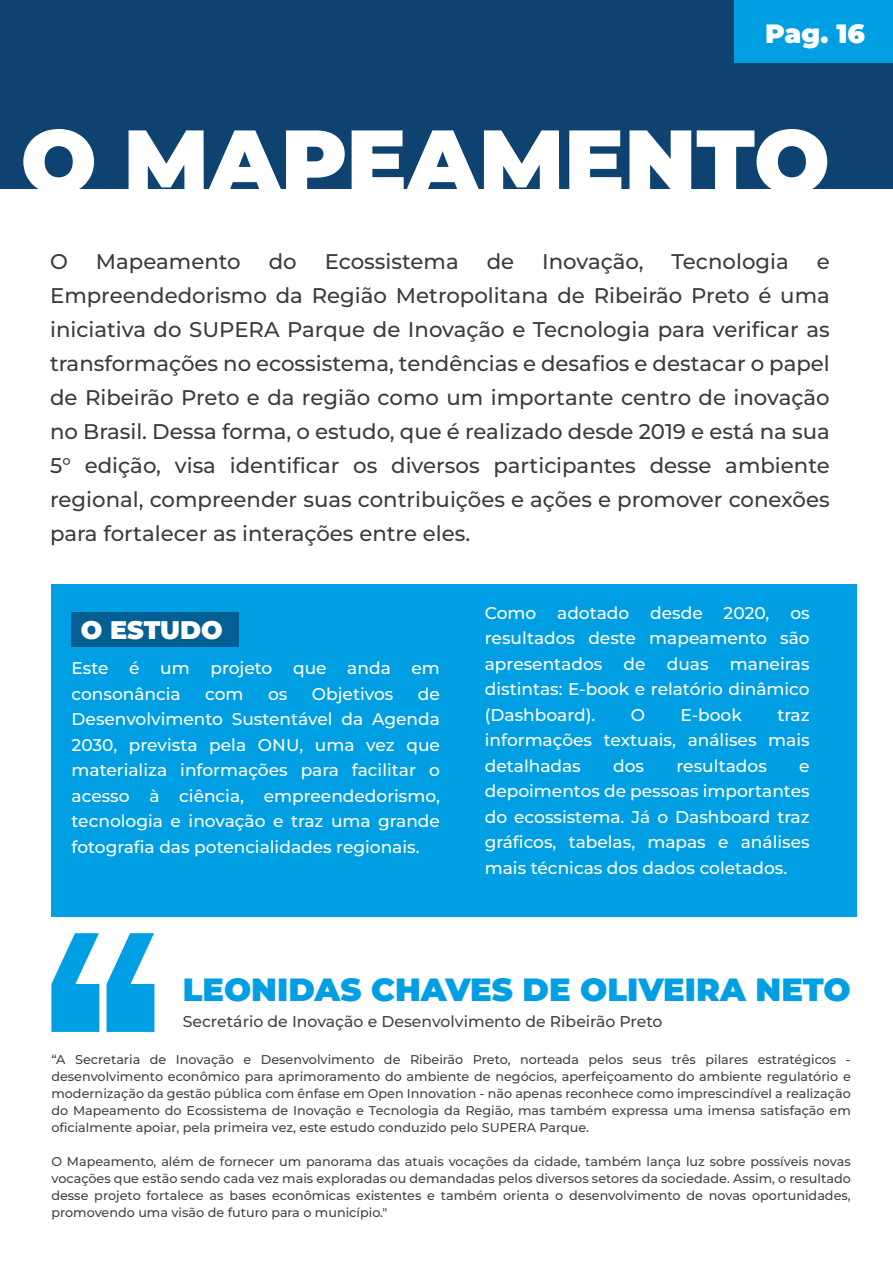
<style>
.page{position:relative;width:893px;height:1263px;background:#fff}
.page>*{position:absolute;margin:0;border:0;box-sizing:border-box;transform-origin:0 0}
.t1{font:900 89.4px "Montserrat";color:#fff}
.t2{font:900 32.1px "Montserrat";color:#009fe3}
.t3{font:900 26.55px "Montserrat";color:#fff}
.t4{font:900 25.5px "Montserrat";color:#fff}
.t5{font:500 21.3px/34px "Montserrat";color:#3c3c3b;text-align:justify}
.t6{font:500 16.95px/25.5px "Montserrat";color:#fff;text-align:justify}
.t7{font:500 15.75px "Montserrat";color:#444}
.t8{font:500 12.75px/17px "Montserrat";color:#444;text-align:justify}
</style>
<div class="page">
<svg style="left:51px;top:933px;width:48px;height:99px"></svg>
<svg style="left:107px;top:933px;width:47px;height:99px"></svg>
<div style="left:0;top:0;width:893px;height:189px;background:#0e4270"></div>
<div style="left:735px;top:0;width:158px;height:63px;background:#009fe3"></div>
<div style="left:51px;top:584px;width:806px;height:333px;background:#009fe3"></div>
<div style="left:72px;top:612px;width:167px;height:34px;background:#035f94"></div>
<h3 class="t3" style="left:765px;top:16px;width:101px">Pag. 16</h3>
<h1 class="t1" style="left:21px;top:102px;width:811px">O MAPEAMENTO</h1>
<h3 class="t5" style="left:50px;top:243px;width:19px">O</h3>
<h3 class="t5" style="left:96px;top:243px;width:146px">Mapeamento</h3>
<h3 class="t5" style="left:269px;top:243px;width:29px">do</h3>
<h3 class="t5" style="left:325px;top:243px;width:136px">Ecossistema</h3>
<h3 class="t5" style="left:487px;top:243px;width:29px">de</h3>
<h3 class="t5" style="left:542px;top:243px;width:103px">Inovação,</h3>
<h3 class="t5" style="left:672px;top:243px;width:119px">Tecnologia</h3>
<p class="t5" style="left:50px;top:243px;width:781px;text-indent:767px">e Empreendedorismo da Região Metropolitana de Ribeirão Preto é uma iniciativa do SUPERA Parque de Inovação e Tecnologia para verificar as transformações no ecossistema, tendências e desafios e destacar o papel de Ribeirão Preto e da região como um importante centro de inovação no Brasil. Dessa forma, o estudo, que é realizado desde 2019 e está na sua 5° edição, visa identificar os diversos participantes desse ambiente regional, compreender suas contribuições e ações e promover conexões para fortalecer as interações entre eles.</p>
<h3 class="t4" style="left:81px;top:613px;width:143px">O ESTUDO</h3>
<h3 class="t6" style="left:72px;top:655px;width:370px">Este é um projeto que anda em consonância</h3>
<h3 class="t6" style="left:205px;top:680px;width:40px">com</h3>
<h3 class="t6" style="left:268px;top:680px;width:21px">os</h3>
<h3 class="t6" style="left:312px;top:680px;width:83px">Objetivos</h3>
<p class="t6" style="left:72px;top:680px;width:370px;text-indent:346px">de Desenvolvimento Sustentável da Agenda 2030, prevista pela ONU, uma vez que materializa informações para facilitar o acesso à ciência, empreendedorismo, tecnologia e inovação e traz uma grande fotografia das potencialidades regionais.</p>
<h3 class="t6" style="left:485px;top:599px;width:326px">Como adotado desde 2020, os resultados deste mapeamento são apresentados de duas maneiras distintas: E-book e relatório dinâmico (Dashboard).</h3>
<h3 class="t6" style="left:631px;top:701px;width:16px">O</h3>
<h3 class="t6" style="left:681px;top:701px;width:63px">E-book</h3>
<h3 class="t6" style="left:485px;top:701px;width:326px;text-indent:293px">traz informações textuais, análises mais detalhadas</h3>
<h3 class="t6" style="left:613px;top:752px;width:32px">dos</h3>
<h3 class="t6" style="left:676px;top:752px;width:92px">resultados</h3>
<h3 class="t6" style="left:485px;top:752px;width:326px;text-indent:314px">e depoimentos de pessoas importantes do ecossistema. Já o Dashboard traz gráficos, tabelas, mapas e análises mais técnicas dos dados coletados.</h3>
<h2 class="t2" style="left:183px;top:968px;width:670px">LEONIDAS CHAVES DE OLIVEIRA NETO</h2>
<p class="t7" style="left:183px;top:1010px;width:481px">Secretário de Inovação e Desenvolvimento de Ribeirão Preto</p>
<p class="t8" style="left:51px;top:1051px;width:801px">“A Secretaria de Inovação e Desenvolvimento de Ribeirão Preto, norteada pelos seus três pilares estratégicos - desenvolvimento econômico para aprimoramento do ambiente de negócios, aperfeiçoamento do ambiente regulatório e modernização da gestão pública com ênfase em Open Innovation - não apenas reconhece como imprescindível a realização do Mapeamento do Ecossistema de Inovação e Tecnologia da Região, mas também expressa uma imensa satisfação em oficialmente apoiar, pela primeira vez, este estudo conduzido pelo SUPERA Parque.</p>
<p class="t8" style="left:51px;top:1153px;width:801px">O Mapeamento, além de fornecer um panorama das atuais vocações da cidade, também lança luz sobre possíveis novas vocações que estão sendo cada vez mais exploradas ou demandadas pelos diversos setores da sociedade. Assim, o resultado desse projeto fortalece as bases econômicas existentes e também orienta o desenvolvimento de novas oportunidades, promovendo uma visão de futuro para o município."</p>
</div>
